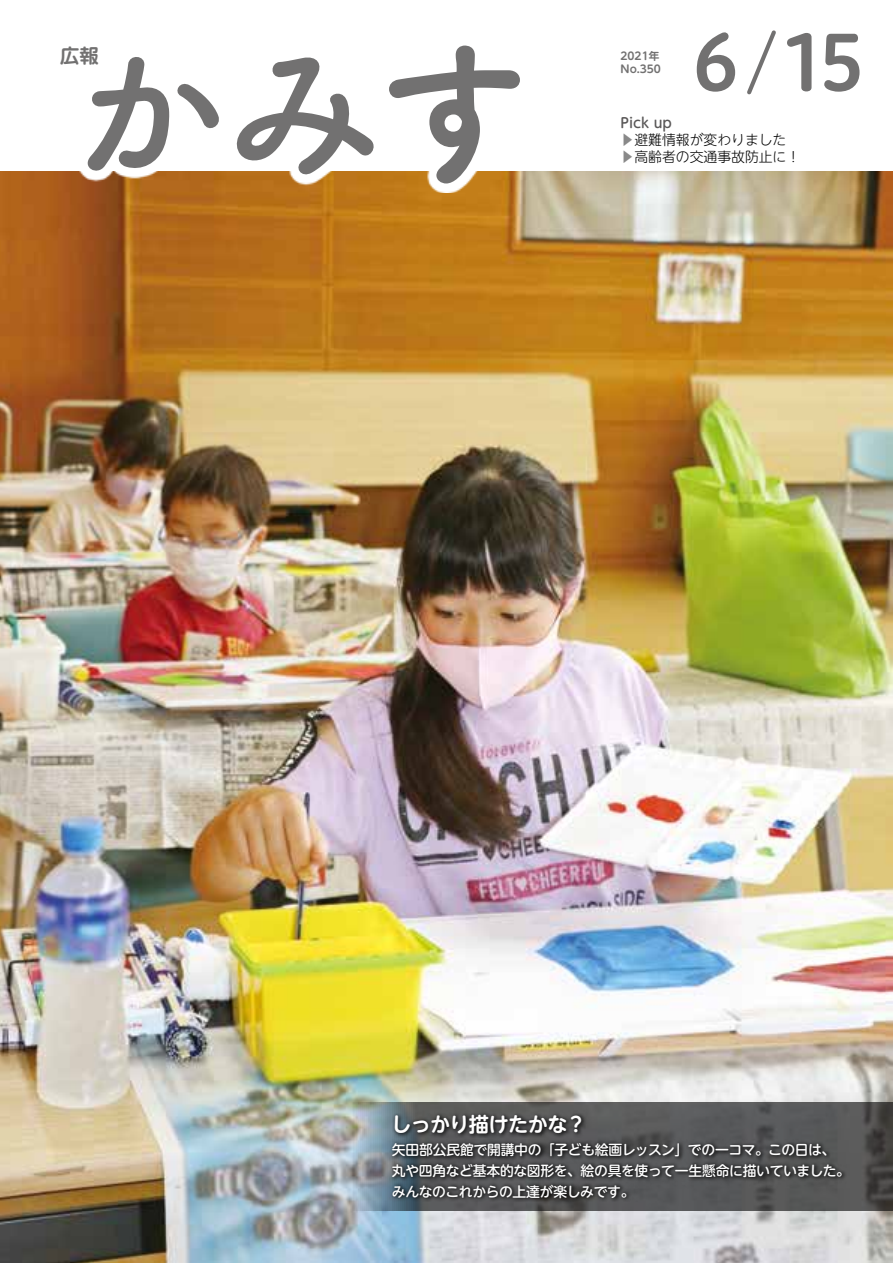
<style>
.page{position:relative;width:893px;height:1263px;background:#fff}
.page>*{position:absolute;margin:0;border:0;box-sizing:border-box;transform-origin:0 0}
.t1{font:159.45px "Tsuku A Rd Gothic Std B";color:#727171}
.t2{font:75.75px "Hiragino UD Sans R Std W6";color:#727171}
.t3{font:700 20.25px "UD Shin M Go Pr 6 De";letter-spacing:-.035em;color:#fff}
.t4{font:700 19.35px "UD Shin M Go Pr 6 De";color:#727171}
.t5{font:500 13.8px/20.7px "UD Shin M Go Pr 6";letter-spacing:-.025em;color:#fff}
.t6{font:300 13.8px/17px "UD Shin M Go Pr 6";color:#000}
.t7{font:700 10.65px "UD Shin M Go Pr 6 De";color:#727171}
.s1{font-family:"Tsuku A Rd Gothic Std E"}
.s2{font-weight:500;color:#595757}
.s3{color:#898989}
</style>
<div class="page">
<img style="left:0;top:171px;width:893px;height:1092px">
<svg style="left:353px;top:1102px;width:540px;height:109px;background:#5f6264"></svg>
<div style="left:389px;top:1139px;width:458px;height:63px;background:#000;opacity:.8"></div>
<div style="left:391px;top:1111px;width:195px;height:27px;background:#000;opacity:.8"></div>
<div style="left:79px;top:37px;width:450px;height:156px;background:#fff"></div>
<svg style="left:747px;top:30px;width:29px;height:65px"></svg>
<h1 class="t1" style="left:68px;top:-12px;width:466px">かみ<span class="s1">す</span></h1>
<h3 class="t4" style="left:60px;top:39px;width:40px">広報</h3>
<p class="t7" style="left:621px;top:46px;width:40px">2021年</p>
<p class="t7" style="left:621px;top:60px;width:42px">No.350</p>
<h2 class="t2" style="left:693px;top:4px;width:48px">6</h2>
<h2 class="t2" style="left:781px;top:4px;width:85px">15</h2>
<p class="t6" style="left:621px;top:114px;width:181px"><span class="s2">Pick up<br></span><span class="s3">▶</span>避難情報が変わりました<span class="s3">▶</span>高齢者の交通事故防止に!</p>
<h3 class="t3" style="left:391px;top:1107px;width:197px">しっかり描けたかな?</h3>
<p class="t5" style="left:392px;top:1139px;width:460px">矢田部公民館で開講中の「子ども絵画レッスン」での一コマ。この日は、丸や四角など基本的な図形を、絵の具を使って一生懸命に描いていました。みんなのこれからの上達が楽しみです。</p>
</div>
